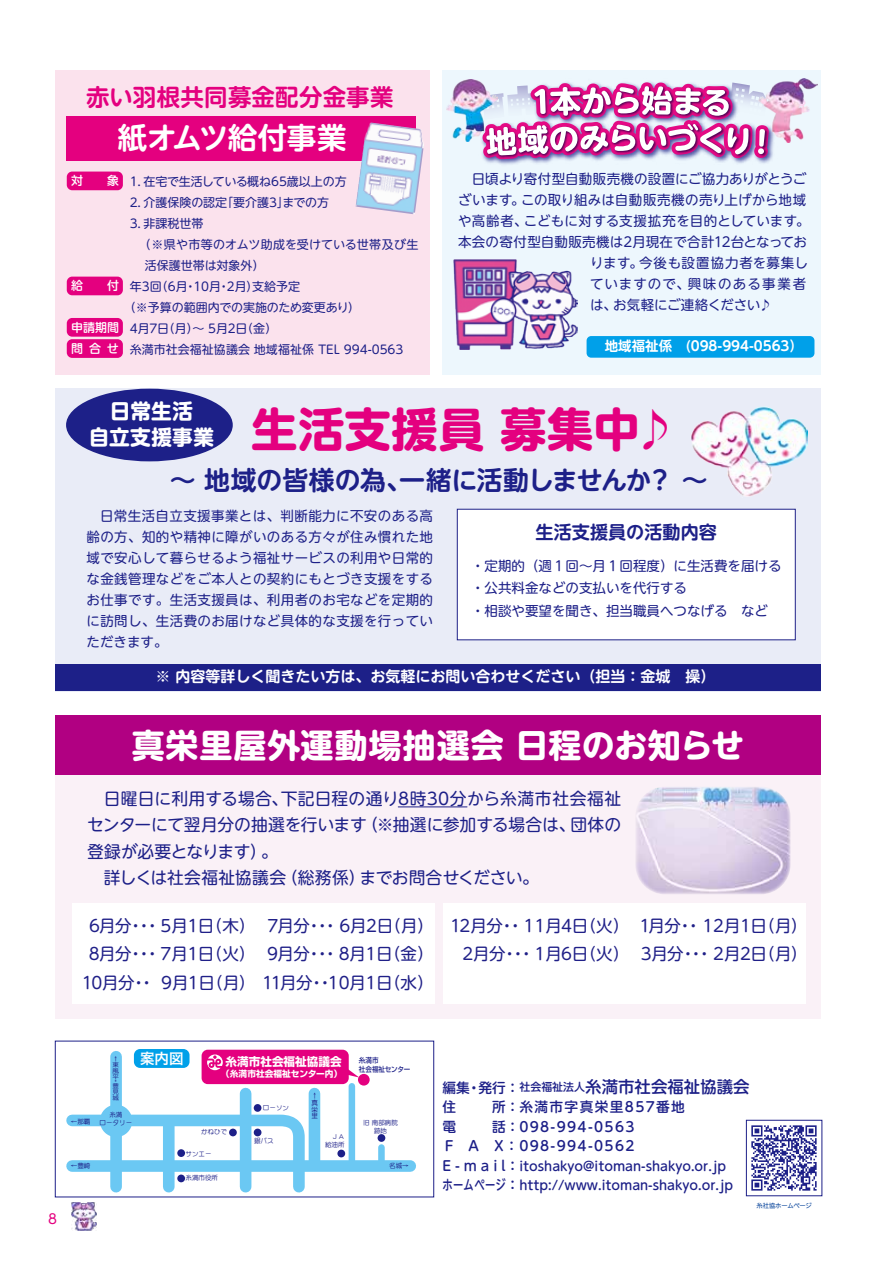
<style>
.page{position:relative;width:893px;height:1263px;background:#fff}
.page>*{position:absolute;margin:0;border:0;box-sizing:border-box;transform-origin:0 0}
.t1{font:700 46.35px "UD Shin M Go Pro";letter-spacing:.015em;color:#e4007f}
.t2{font:700 33px "UD Shin M Go Pro";letter-spacing:.025em;color:#fff}
.t3{font:700 29.55px "UD Shin M Go Pro De";letter-spacing:-.015em;color:#fff}
.t4{font:700 25.95px "UD Shin M Go Pro De";letter-spacing:-.01em;color:#1d2088}
.t5{font:700 23.4px "UD Shin M Go Pro De";letter-spacing:.01em;color:#e4007f}
.t6{font:700 20.7px/26.1px "UD Shin M Go Pro";letter-spacing:.015em;color:#fff;text-align:center}
.t7{font:700 18.15px "UD Shin M Go Pro De";color:#1d2088}
.t8{font:16.8px "UD Shin M Go Pro";color:#1d2088}
.t9{font:16.8px "UD Shin M Go Pro";letter-spacing:-.025em;color:#1d2088}
.t10{font:16.5px/28.5px "UD Shin M Go Pro";letter-spacing:-.03em;color:#202088;text-align:right}
.t11{font:500 16.5px "UD Shin M Go Pr 6 N";color:#1d2088}
.t12{font:700 15px "UD Shin M Go Pro De";color:#fff}
.t13{font:14.55px "Hira Kaku Pro W6";color:#fff}
.t14{font:500 13.65px/19.5px "UD Shin M Go Pr 6 N";letter-spacing:.1em;color:#1d2088}
.t15{font:13.5px/21px "UD Shin M Go Pro";letter-spacing:.01em;color:#1d2088;text-align:justify}
.t16{font:700 13.5px "UD Shin M Go Pr 6 N De";color:#fff}
.t17{font:13.5px "UD Shin M Go Pro";letter-spacing:.055em;color:#1d2088}
.t18{font:13.5px "UD Shin M Go Pro";letter-spacing:.085em;color:#1d2088}
.t19{font:13.5px "UD Shin M Go Pro";letter-spacing:-.01em;color:#1d2088}
.t20{font:13.5px "UD Shin M Go Pr 6 N";color:#e4007f}
.t21{font:500 12.75px/19.5px "UD Shin M Go Pr 6 N";color:#1d2088}
.t22{font:12px/21px "UD Shin M Go Pr 6 N";color:#1d2088}
.t23{font:500 12px/21px "UD Shin M Go Pr 6 N";color:#fff}
.t24{font:12px "UD Shin M Go Pr 6 N";letter-spacing:-.02em;color:#1d2088}
.t25{font:700 11.55px "Shin Go Pro";color:#fff}
.t26{font:700 8.7px "Shin Go Pro";color:#fff}
.t27{font:500 7.2px/8.7px "Shin Go Pro";color:#1d2088;scale:.9 1}
.t28{font:6.6px/6.6px "DF Maru Gothic Md MP RKSJ H";color:#1d2088;text-align:right}
.t29{font:6.3px "UD Shin M Go Pr 6 N";letter-spacing:-.03em;color:#003f98}
.t30{font:5.85px/5.8px "DF Maru Gothic Md MP RKSJ H";color:#1d2088;scale:1.11 1}
.s1{font-size:10.95px}
.s2{font-size:13.65px}
</style>
<div class="page">
<div style="left:55px;top:715px;width:766px;height:303px;background:#faf1f7"></div>
<div style="left:55px;top:715px;width:766px;height:59px;background:#b10082"></div>
<div style="left:55px;top:388px;width:766px;height:303px;background:#e9ecf7"></div>
<div style="left:55px;top:664px;width:766px;height:27px;background:#1d2088"></div>
<div style="left:457px;top:509px;width:338px;height:131px;background:#fff"></div>
<div style="left:442px;top:70px;width:379px;height:304px;background:#edf7fd"></div>
<img style="left:454px;top:259px;width:25px;height:91px">
<div style="left:55px;top:70px;width:374px;height:304px;background:#fbe2ed"></div>
<div style="left:67px;top:172px;width:56px;height:18px;background:#e4007f;border-radius:5px"></div>
<div style="left:67px;top:277px;width:56px;height:18px;background:#e4007f;border-radius:5px"></div>
<div style="left:67px;top:318px;width:56px;height:19px;background:#e4007f;border-radius:5px"></div>
<div style="left:67px;top:339px;width:56px;height:19px;background:#e4007f;border-radius:5px"></div>
<div style="left:72px;top:904px;width:363px;height:100px;background:#fff"></div>
<div style="left:443px;top:904px;width:363px;height:100px;background:#fff"></div>
<div style="left:55px;top:1041px;width:379px;height:156px;border:1px solid #1d2088"></div>
<img style="left:746px;top:1120px;width:76px;height:76px">
<svg style="left:479px;top:81px;width:294px;height:694px"></svg>
<div style="left:587px;top:336px;width:227px;height:22px;background:#00a0e9;border-radius:5px"></div>
<img style="left:759px;top:78px;width:58px;height:65px">
<img style="left:447px;top:79px;width:51px;height:63px">
<div style="left:66px;top:389px;width:167px;height:72px;background:#1d2088;border-radius:50%"></div>
<div style="left:67px;top:116px;width:349px;height:45px;background:#e4007f"></div>
<img style="left:356px;top:122px;width:68px;height:92px">
<img style="left:691px;top:407px;width:116px;height:90px">
<hr style="left:398px;top:806px;width:69px;height:1px;background:#1d2088">
<img style="left:636px;top:788px;width:153px;height:105px">
<div style="left:627px;top:779px;width:171px;height:123px;border:8px solid #faf1f7;border-radius:34px"></div>
<div style="left:134px;top:1049px;width:56px;height:19px;background:#00a0e9;border-radius:6px"></div>
<div style="left:202px;top:1050px;width:147px;height:34px;background:#e4007f;border-radius:6px"></div>
<svg style="left:348px;top:1068px;width:11px;height:9px"></svg>
<div style="left:72px;top:1160px;width:338px;height:12px;background:#6bc8f3"></div>
<svg style="left:60px;top:1109px;width:250px;height:89px"></svg>
<div style="left:163px;top:1122px;width:12px;height:65px;background:#6bc8f3"></div>
<div style="left:110px;top:1057px;width:12px;height:130px;background:#6bc8f3"></div>
<div style="left:240px;top:1093px;width:11px;height:94px;background:#6bc8f3"></div>
<div style="left:309px;top:1093px;width:11px;height:72px;background:#6bc8f3"></div>
<div style="left:349px;top:1086px;width:6px;height:79px;background:#6bc8f3"></div>
<div style="left:378px;top:1147px;width:7px;height:18px;background:#6bc8f3"></div>
<div style="left:100px;top:1105px;width:32px;height:32px;border:12px solid #6bc8f3;border-radius:50%"></div>
<div style="left:177px;top:1149px;width:8px;height:8px;background:#1d2088;border-radius:50%"></div>
<div style="left:337px;top:1150px;width:8px;height:7px;background:#1d2088;border-radius:50%"></div>
<div style="left:378px;top:1134px;width:7px;height:8px;background:#1d2088;border-radius:50%"></div>
<div style="left:358px;top:1074px;width:12px;height:11px;background:#e4007f;border-radius:50%"></div>
<div style="left:229px;top:1128px;width:8px;height:8px;background:#1d2088;border-radius:50%"></div>
<div style="left:254px;top:1128px;width:7px;height:8px;background:#1d2088;border-radius:50%"></div>
<div style="left:254px;top:1104px;width:7px;height:8px;background:#1d2088;border-radius:50%"></div>
<div style="left:177px;top:1174px;width:8px;height:8px;background:#1d2088;border-radius:50%"></div>
<svg style="left:207px;top:1054px;width:16px;height:16px"></svg>
<img style="left:71px;top:1202px;width:25px;height:28px">
<h3 class="t5" style="left:86px;top:78px;width:309px">赤い羽根共同募金配分金事業</h3>
<h3 class="t3" style="left:117px;top:114px;width:231px">紙オムツ給付事業</h3>
<p class="t22" style="left:128px;top:170px;width:220px">１．在宅で生活している概ね65歳以上の方<br>２．介護保険の認定「要介護3」までの方<br>３．非課税世帯　</p>
<p class="t22" style="left:139px;top:233px;width:281px">（※県や市等のオムツ助成を受けている世帯及び生</p>
<p class="t22" style="left:145px;top:254px;width:121px">活保護世帯は対象外）</p>
<p class="t22" style="left:130px;top:275px;width:172px">年3回（6月・10月・2月）支給予定</p>
<p class="t22" style="left:124px;top:296px;width:237px">（※予算の範囲内での実施のため変更あり）</p>
<p class="t24" style="left:130px;top:319px;width:149px">4月7日（月）～ 5月2日（金）</p>
<p class="t22" style="left:130px;top:338px;width:275px">糸満市社会福祉協議会 地域福祉係 TEL 994-0563</p>
<p class="t23" style="left:71px;top:169px;width:49px">対　　象</p>
<p class="t23" style="left:71px;top:274px;width:49px">給　　付</p>
<p class="t23" style="left:71px;top:316px;width:49px">申請期間問合せ</p>
<p class="t15" style="left:472px;top:168px;width:336px">日頃より寄付型自動販売機の設置にご協力ありがとうご</p>
<p class="t15" style="left:458px;top:189px;width:350px">ざいます。この取り組みは自動販売機の売り上げから地域</p>
<p class="t15" style="left:458px;top:210px;width:353px">や高齢者、こどもに対する支援拡充を目的としています。</p>
<p class="t15" style="left:458px;top:231px;width:350px">本会の寄付型自動販売機は2月現在で合計12台となってお</p>
<p class="t17" style="left:590px;top:252px;width:219px">ります。今後も設置協力者を募集し</p>
<p class="t18" style="left:590px;top:273px;width:218px">ていますので、興味のある事業者</p>
<p class="t19" style="left:590px;top:294px;width:183px">は、お気軽にご連絡ください♪</p>
<p class="t16" style="left:605px;top:335px;width:200px">地域福祉係　(098-994-0563）</p>
<h3 class="t6" style="left:89px;top:397px;width:127px">日常生活<br>自立支援事業</h3>
<h1 class="t1" style="left:251px;top:391px;width:427px">生活支援員 募集中♪</h1>
<h3 class="t4" style="left:170px;top:459px;width:539px">～ 地域の皆様の為、一緒に活動しませんか？ ～</h3>
<p class="t15" style="left:87px;top:504px;width:348px;text-indent:14px">日常生活自立支援事業とは、判断能力に不安のある高齢の方、知的や精神に障がいのある方々が住み慣れた地域で安心して暮らせるよう福祉サービスの利用や日常的な金銭管理などをご本人との契約にもとづき支援をするお仕事です。生活支援員は、利用者のお宅などを定期的に訪問し、生活費のお届けなど具体的な支援を行っていただきます。</p>
<p class="t12" style="left:155px;top:664px;width:561px">※ 内容等詳しく聞きたい方は、お気軽にお問い合わせください（担当：金城　操）</p>
<h3 class="t7" style="left:536px;top:517px;width:183px">生活支援員の活動内容</h3>
<p class="t15" style="left:471px;top:554px;width:312px;line-height:22.5px;text-align:left">・定期的（週１回～月１回程度）に生活費を届ける・公共料金などの支払いを代行する<br>・相談や要望を聞き、担当職員へつなげる　など</p>
<h2 class="t2" style="left:132px;top:719px;width:614px">真栄里屋外運動場抽選会 日程のお知らせ</h2>
<p class="t8" style="left:104px;top:785px;width:519px">日曜日に利用する場合、下記日程の通り8時30分から糸満市社会福祉</p>
<p class="t8" style="left:87px;top:811px;width:536px">センターにて翌月分の抽選を行います（※抽選に参加する場合は、団体の</p>
<p class="t9" style="left:87px;top:837px;width:192px">登録が必要となります）。</p>
<p class="t8" style="left:104px;top:864px;width:437px">詳しくは社会福祉協議会（総務係）までお問合せください。</p>
<p class="t10" style="left:267px;top:910px;width:168px">7月分・・・6月2日（月）<br>9月分・・・8月1日（金）<br>10月1日（水）</p>
<p class="t10" style="left:450px;top:910px;width:180px">12月分・・11月4日（火）<br>2月分・・・1月6日（火）</p>
<p class="t10" style="left:639px;top:910px;width:170px;text-align:left">1月分・・12月1日（月）<br>3月分・・・2月2日（月）</p>
<p class="t10" style="left:89px;top:910px;width:168px">6月分・・・5月1日（木）</p>
<p class="t10" style="left:89px;top:939px;width:168px">8月分・・・7月1日（火）</p>
<p class="t10" style="left:82px;top:967px;width:253px">10月分・・ 9月1日（月） 11月分・・</p>
<p class="t20" style="left:48px;top:1208px;width:10px">8</p>
<p class="t13" style="left:140px;top:1045px;width:45px">案内図</p>
<p class="t25" style="left:226px;top:1052px;width:118px">糸満市社会福祉協議会</p>
<p class="t26" style="left:221px;top:1067px;width:123px">（糸満市社会福祉センター内）</p>
<p class="t30" style="left:113px;top:1056px;width:7px">↑東風平</p>
<p class="t30" style="left:113px;top:1079px;width:7px;line-height:4.3px">・豊</p>
<p class="t30" style="left:113px;top:1089px;width:7px">見城</p>
<p class="t28" style="left:311px;top:1093px;width:8px;text-align:left">↑真栄里</p>
<p class="t27" style="left:359px;top:1055px;width:58px">糸満市<br>社会福祉センター</p>
<p class="t28" style="left:263px;top:1105px;width:28px">ローソン</p>
<p class="t28" style="left:71px;top:1118px;width:21px">←那覇</p>
<p class="t28" style="left:100px;top:1110px;width:34px;line-height:7.8px;text-align:center">糸満<br>ロータリー</p>
<p class="t28" style="left:363px;top:1120px;width:36px">旧 南部病院</p>
<p class="t28" style="left:201px;top:1129px;width:28px">かねひで</p>
<p class="t28" style="left:374px;top:1127px;width:15px">跡地</p>
<p class="t28" style="left:254px;top:1137px;width:21px">銀バス</p>
<p class="t28" style="left:325px;top:1133px;width:21px;line-height:7.2px">ＪＡ給油所</p>
<p class="t28" style="left:186px;top:1150px;width:28px">サンエー</p>
<p class="t28" style="left:71px;top:1162px;width:21px">←豊崎</p>
<p class="t28" style="left:389px;top:1162px;width:21px">名城→</p>
<p class="t28" style="left:186px;top:1175px;width:34px">糸満市役所</p>
<p class="t11" style="left:519px;top:1072px;width:232px"><span class="s1">社会福祉法人</span>糸満市社会福祉協議会</p>
<p class="t14" style="left:443px;top:1077px;width:244px">編集・発行：<br>住 　 所：糸満市字真栄里857番地電 　 話：098-994-0563<br>Ｆ Ａ Ｘ：098-994-0562</p>
<p class="t21" style="left:442px;top:1155px;width:292px"><span class="s2">E - m a i l：</span>itoshakyo@itoman-shakyo.or.jp<span class="s2">ホームページ：</span>http://www.itoman-shakyo.or.jp</p>
<p class="t29" style="left:756px;top:1200px;width:57px">糸社協ホームページ</p>
</div>
